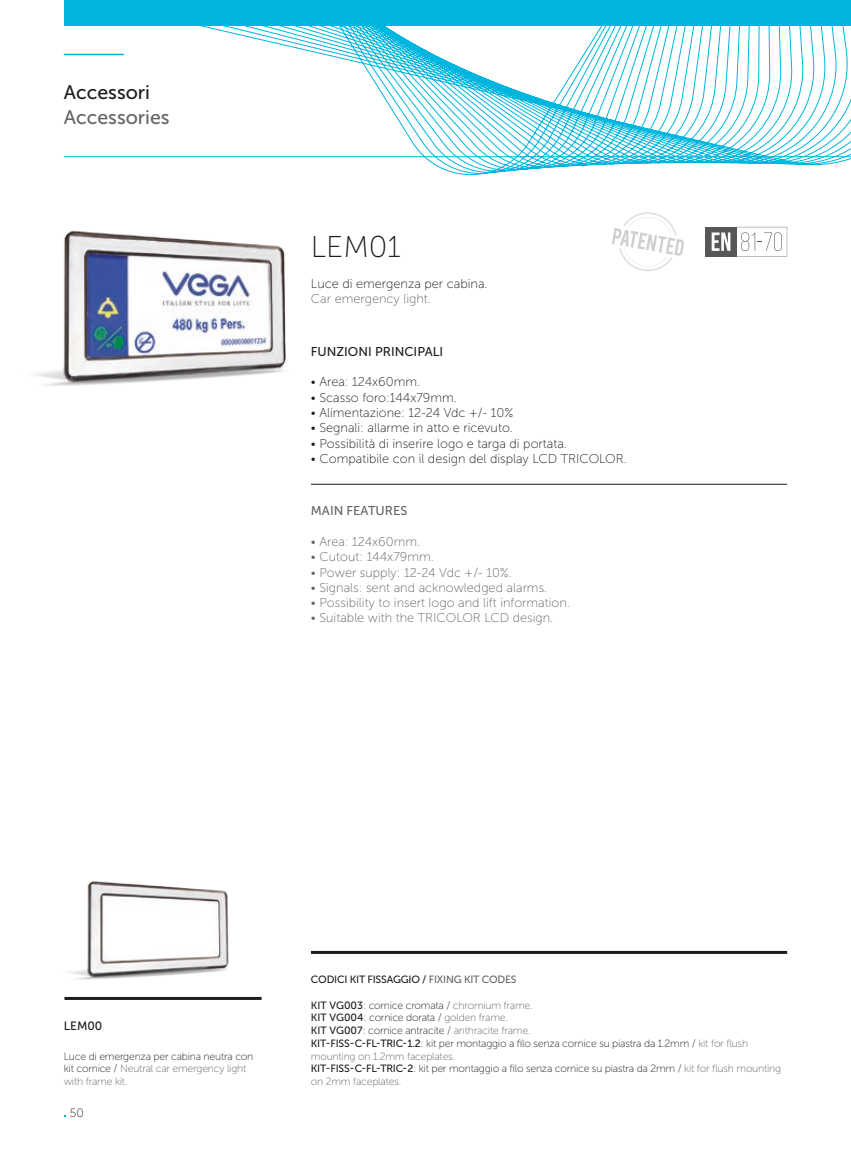
<style>
.page{position:relative;width:851px;height:1149px;background:#fff}
.page>*{position:absolute;margin:0;border:0;box-sizing:border-box;transform-origin:0 0}
.t1{font:30px "Museo Sans 100";color:#1d1d1b}
.t2{font:19.5px "Museo Sans 500";color:#646463}
.t3{font:19.5px "Museo Sans 500";color:#1d1d1b}
.t4{font:12.75px "Museo Sans 100";color:#1d1d1b}
.t5{font:12.75px "Museo Sans 100";color:#646463}
.t6{font:12.75px "Museo Sans 500";color:#1d1d1b}
.t7{font:12.75px "Museo Sans 500";color:#646463}
.t8{font:12px "Museo Sans 500";color:#1d1d1b}
.t9{font:12px "Museo Sans 100";color:#1d1d1b}
.t10{font:10.5px/12.8px "Museo Sans 100";letter-spacing:-.02em;color:#1d1d1b}
.t11{font:10.5px "Museo Sans 500";letter-spacing:-.02em;color:#1d1d1b}
.s1{color:#646463}
.s2{font-family:"Museo Sans 500"}
</style>
<div class="page">
<svg style="left:63px;top:26px;width:787px;height:149px"></svg>
<hr style="left:64px;top:54px;width:60px;height:1px;background:#00b6de">
<hr style="left:64px;top:156px;width:786px;height:1px;background:#00b6de">
<div style="left:64px;top:0;width:786px;height:26px;background:#00b6de"></div>
<img style="left:35px;top:230px;width:251px;height:156px">
<svg style="left:612px;top:212px;width:72px;height:59px"></svg>
<div style="left:705px;top:227px;width:31px;height:29px;background:#575756"></div>
<svg style="left:711px;top:227px;width:76px;height:29px"></svg>
<img style="left:70px;top:881px;width:159px;height:99px">
<hr style="left:311px;top:484px;width:476px;height:1px;background:#1d1d1b">
<hr style="left:311px;top:950px;width:476px;height:3px;background:#1d1d1b">
<hr style="left:64px;top:996px;width:197px;height:3px;background:#1d1d1b">
<h2 class="t3" style="left:64px;top:81px;width:88px">Accessori</h2>
<h2 class="t2" style="left:64px;top:107px;width:107px">Accessories</h2>
<h1 class="t1" style="left:311px;top:230px;width:91px">LEM01</h1>
<p class="t4" style="left:311px;top:276px;width:178px">Luce di emergenza per cabina.</p>
<p class="t5" style="left:311px;top:291px;width:121px">Car emergency light.</p>
<p class="t6" style="left:311px;top:344px;width:134px">FUNZIONI PRINCIPALI</p>
<p class="t4" style="left:311px;top:375px;width:111px">• Area: 124x60mm.</p>
<p class="t4" style="left:311px;top:390px;width:147px">• Scasso foro:144x79mm.</p>
<p class="t4" style="left:311px;top:406px;width:204px">• Alimentazione: 12-24 Vdc +/- 10%</p>
<p class="t4" style="left:311px;top:421px;width:203px">• Segnali: allarme in atto e ricevuto.</p>
<p class="t4" style="left:311px;top:436px;width:257px">• Possibilità di inserire logo e targa di portata.</p>
<p class="t4" style="left:311px;top:452px;width:317px">• Compatibile con il design del display LCD TRICOLOR.</p>
<p class="t7" style="left:311px;top:503px;width:98px">MAIN FEATURES</p>
<p class="t5" style="left:311px;top:534px;width:111px">• Area: 124x60mm.</p>
<p class="t5" style="left:311px;top:550px;width:124px">• Cutout: 144x79mm.</p>
<p class="t5" style="left:311px;top:565px;width:202px">• Power supply: 12-24 Vdc +/- 10%.</p>
<p class="t5" style="left:311px;top:580px;width:238px">• Signals: sent and acknowledged alarms.</p>
<p class="t5" style="left:311px;top:596px;width:260px">• Possibility to insert logo and lift information.</p>
<p class="t5" style="left:311px;top:611px;width:244px">• Suitable with the TRICOLOR LCD design.</p>
<p class="t8" style="left:64px;top:1019px;width:40px">LEM00</p>
<p class="t10" style="left:64px;top:1049px;width:191px">Luce di emergenza per cabina neutra con kit cornice / <span class="s1">Neutral car emergency light with frame kit.</span></p>
<p class="t9" style="left:70px;top:1106px;width:16px">50</p>
<p class="t11" style="left:311px;top:973px;width:207px">CODICI KIT FISSAGGIO / <span class="s1">FIXING KIT CODES</span></p>
<p class="t10" style="left:311px;top:998px;width:472px"><span class="s2">KIT VG003</span>: cornice cromata / <span class="s1">chromium frame.<br></span><span class="s2">KIT VG004</span>: cornice dorata / <span class="s1">golden frame.<br></span><span class="s2">KIT VG007</span>: cornice antracite / <span class="s1">anthracite frame.<br></span><span class="s2">KIT-FISS-C-FL-TRIC-1.2</span>: kit per montaggio a filo senza cornice su piastra da 1.2mm / <span class="s1">kit for flush mounting on 1.2mm faceplates.<br></span><span class="s2">KIT-FISS-C-FL-TRIC-2</span>: kit per montaggio a filo senza cornice su piastra da 2mm / <span class="s1">kit for flush mounting on 2mm faceplates.</span></p>
</div>
